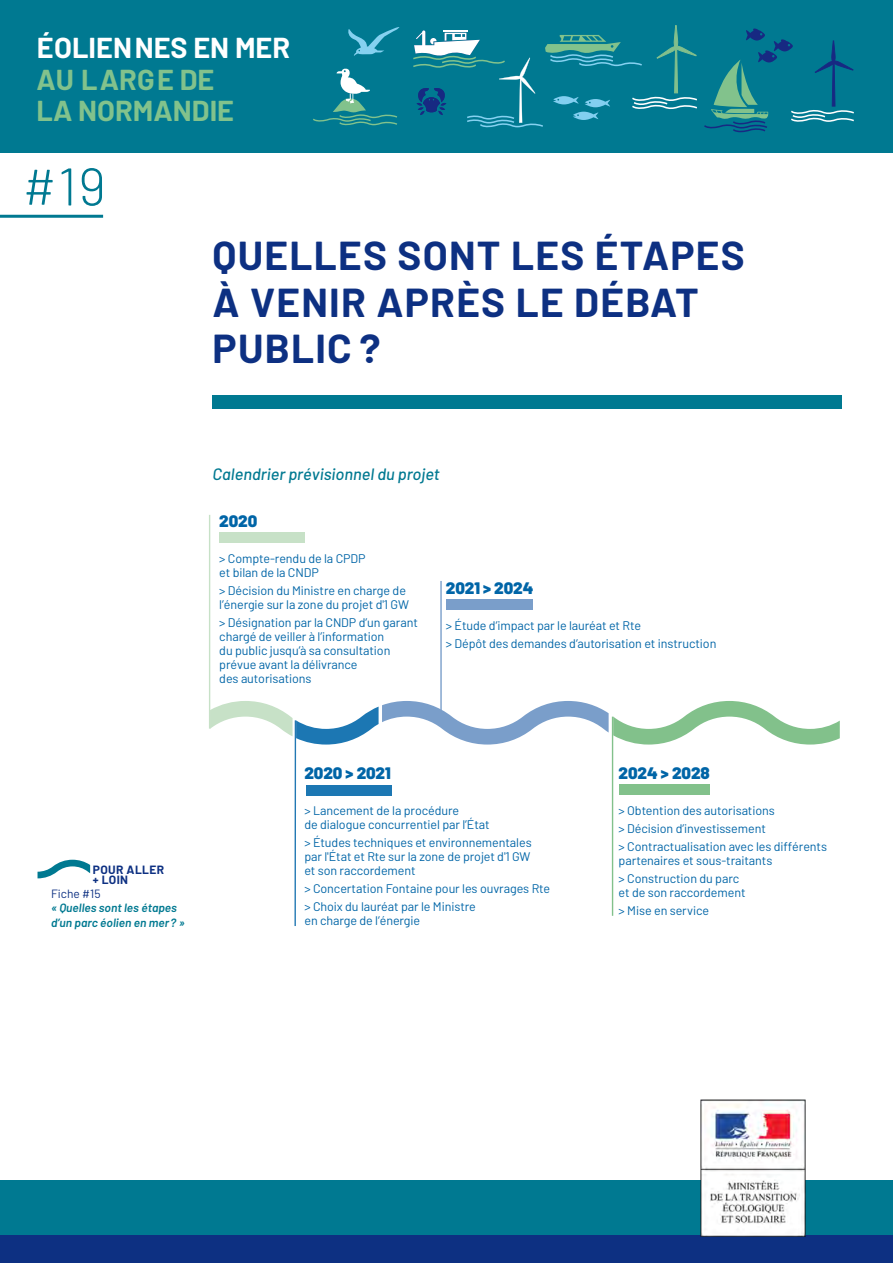
<style>
.page{position:relative;width:893px;height:1263px;background:#fff}
.page>*{position:absolute;margin:0;border:0;box-sizing:border-box;transform-origin:0 0}
.t1{font:300 52.95px "Barlow";color:#007991}
.titre_1{font:700 40.5px/46.5px "Barlow";letter-spacing:.03em;color:#0d3082}
.t2{font:700 28.95px/31.8px "Barlow";color:#82c28c}
.t3{font:700 28.95px "Barlow";color:#fff}
.t4{font:900 16.65px "Barlow";letter-spacing:-.005em;color:#0065a7}
.legende_photo{font:italic 500 16.5px "Barlow";color:#007991}
.t5{font:12.45px/14px "Barlow";letter-spacing:-.005em;color:#0065a7}
.fiche{font:italic 600 12px/14.2px "Barlow";color:#007991}
.plus_loin{font:700 12px "Barlow";letter-spacing:.03em;color:#0d3082}
.TC{font:12px "Barlow";color:#0d3082}
</style>
<div class="page">
<div style="left:0;top:0;width:893px;height:153px;background:#007991"></div>
<div style="left:0;top:1180px;width:893px;height:55px;background:#007991"></div>
<div style="left:0;top:1235px;width:893px;height:28px;background:#0d3082"></div>
<img style="left:700px;top:1099px;width:106px;height:138px">
<svg style="left:704px;top:28px;width:150px;height:104px"></svg>
<svg style="left:313px;top:69px;width:84px;height:57px"></svg>
<svg style="left:348px;top:27px;width:52px;height:29px"></svg>
<svg style="left:413px;top:26px;width:284px;height:102px"></svg>
<div style="left:213px;top:395px;width:629px;height:13px;background:#007991"></div>
<hr style="left:0;top:215px;width:103px;height:3px;background:#007991">
<svg style="left:38px;top:860px;width:52px;height:18px"></svg>
<svg style="left:210px;top:701px;width:630px;height:43px"></svg>
<div style="left:219px;top:532px;width:85px;height:11px;background:#c7e1c7"></div>
<div style="left:446px;top:598px;width:86px;height:11px;background:#7a9eca"></div>
<div style="left:306px;top:785px;width:85px;height:11px;background:#1c77b3"></div>
<div style="left:619px;top:783px;width:90px;height:11px;background:#82c18b"></div>
<hr style="left:209px;top:515px;width:1px;height:214px;background:#c7e1c7">
<hr style="left:294px;top:720px;width:2px;height:206px;background:#2278b3">
<hr style="left:440px;top:581px;width:2px;height:138px;background:#7a9eca">
<hr style="left:612px;top:717px;width:1px;height:199px;background:#82c18b">
<h3 class="t3" style="left:37px;top:29px;width:255px">ÉOLIENNES EN MER</h3>
<h3 class="t2" style="left:37px;top:63px;width:199px">AU LARGE DE<br>LA NORMANDIE</h3>
<p class="t1" style="left:22px;top:154px;width:85px">#19</p>
<p class="titre_1" style="left:213px;top:232px;width:534px">QUELLES SONT LES ÉTAPES<br>À VENIR APRÈS LE DÉBAT<br>PUBLIC ?</p>
<p class="legende_photo" style="left:213px;top:464px;width:229px">Calendrier prévisionnel du projet</p>
<p class="t4" style="left:219px;top:511px;width:40px">2020</p>
<p class="t5" style="left:219px;top:551px;width:148px">&gt; Compte-rendu de la CPDP et bilan de la CNDP</p>
<p class="t5" style="left:219px;top:583px;width:191px">&gt; Décision du Ministre en charge de l’énergie sur la zone du projet d'1 GW</p>
<p class="t5" style="left:219px;top:615px;width:200px">&gt; Désignation par la CNDP d’un garant chargé de veiller à l’information<br>du public jusqu’à sa consultation prévue avant la délivrance<br>des autorisations</p>
<p class="t4" style="left:446px;top:577px;width:89px">2021 &gt; 2024</p>
<p class="t5" style="left:446px;top:616px;width:272px;line-height:18px">&gt; Étude d’impact par le lauréat et Rte<br>&gt; Dépôt des demandes d’autorisation et instruction</p>
<p class="plus_loin" style="left:93px;top:862px;width:73px">POUR ALLER</p>
<p class="plus_loin" style="left:93px;top:872px;width:37px">+ LOIN</p>
<p class="TC" style="left:51px;top:886px;width:51px">Fiche #15</p>
<p class="fiche" style="left:51px;top:901px;width:135px">« Quelles sont les étapes d’un parc éolien en mer ? »</p>
<p class="t4" style="left:304px;top:762px;width:88px">2020 &gt; 2021</p>
<p class="t5" style="left:304px;top:803px;width:187px">&gt; Lancement de la procédure<br>de dialogue concurrentiel par l’État</p>
<p class="t5" style="left:304px;top:835px;width:229px;text-align:justify">&gt; Études techniques et environnementales par l'État et Rte sur la zone de projet d'1 GW et son raccordement</p>
<p class="t5" style="left:304px;top:879px;width:247px;line-height:18px">&gt; Concertation Fontaine pour les ouvrages Rte &gt; Choix du lauréat par le Ministre</p>
<p class="t5" style="left:304px;top:913px;width:117px">en charge de l’énergie</p>
<p class="t4" style="left:619px;top:762px;width:93px">2024 &gt; 2028</p>
<p class="t5" style="left:619px;top:801px;width:210px;line-height:18px">&gt; Obtention des autorisations<br>&gt; Décision d’investissement<br>&gt; Contractualisation avec les différents</p>
<p class="t5" style="left:619px;top:851px;width:155px;line-height:18px">partenaires et sous-traitants &gt; Construction du parc</p>
<p class="t5" style="left:619px;top:883px;width:129px;line-height:18px">et de son raccordement &gt; Mise en service</p>
</div>
